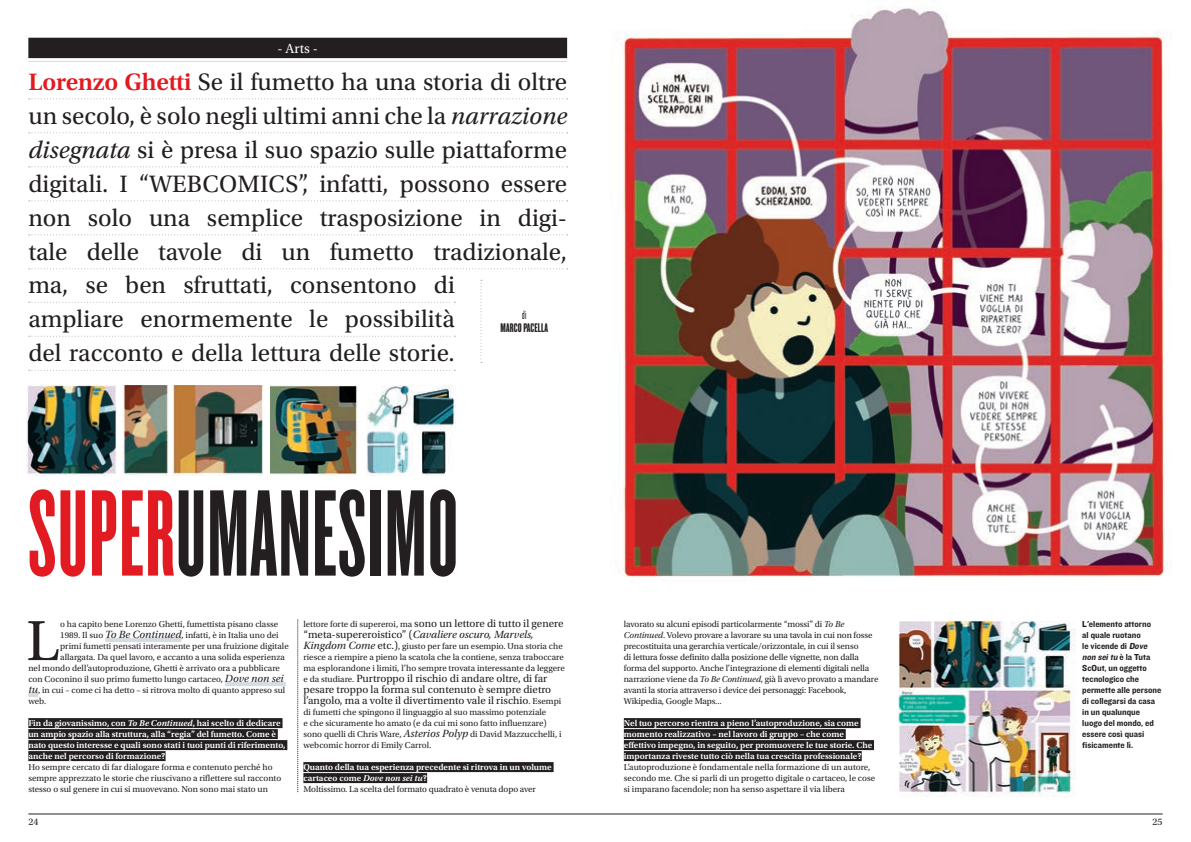
<style>
.page{position:relative;width:1191px;height:842px;background:#fff}
.page>*{position:absolute;margin:0;border:0;box-sizing:border-box;transform-origin:0 0}
.t1{font:128px "Knockout HTF66 Full Flyweight";letter-spacing:.01em;color:#231f20}
.TESTO{font:59.5px "Utopia Std";color:#231f20}
.t2{font:25px/34px "Utopia Std";color:#231f20;text-align:justify}
.t3{font:14px "Utopia Std";color:#fff}
.t4{font:13px "Knockout HTF67 Full Bantamwt";letter-spacing:.01em;color:#231f20}
.t5{font:13px "Knockout HTF26 Junior Flyweight";color:#231f20}
.TESTO-2{font:11px/11px "Utopia Std";color:#231f20}
.t6{font:10px "Utopia Std";color:#231f20}
.TESTO-3{font:9px/11px "Utopia Std";color:#231f20}
.TESTO-4{font:600 9px/11px "Utopia Std";color:#fff}
.BOX_TESTO{font:9px/11px "Knockout HTF51 Middleweight";color:#231f20}
.s1{font-weight:600;color:#e21a21}
.s2{font-style:italic}
.s3{color:#e21a21}
.s4{font-style:italic;font-size:11px}
.s5{font-size:9px}
.s6{font-size:11px}
</style>
<div class="page">
<img style="left:615px;top:6px;width:556px;height:571px">
<svg style="left:29px;top:98px;width:538px;height:1px"></svg>
<svg style="left:29px;top:132px;width:538px;height:1px"></svg>
<svg style="left:29px;top:166px;width:538px;height:1px"></svg>
<svg style="left:29px;top:200px;width:538px;height:1px"></svg>
<svg style="left:29px;top:234px;width:538px;height:1px"></svg>
<svg style="left:29px;top:268px;width:538px;height:1px"></svg>
<hr style="left:28px;top:61px;width:539px;height:1px;background:#d5dce2">
<div style="left:28px;top:38px;width:539px;height:20px;background:#231f20"></div>
<hr style="left:105px;top:638px;width:76px;height:4px;background:#d5dce2">
<hr style="left:225px;top:682px;width:61px;height:4px;background:#d5dce2">
<hr style="left:28px;top:693px;width:10px;height:4px;background:#d5dce2">
<div style="left:28px;top:718px;width:254px;height:10px;background:#231f20"></div>
<div style="left:28px;top:729px;width:250px;height:10px;background:#231f20"></div>
<div style="left:28px;top:740px;width:259px;height:10px;background:#231f20"></div>
<div style="left:28px;top:751px;width:138px;height:10px;background:#231f20"></div>
<div style="left:303px;top:762px;width:250px;height:10px;background:#231f20"></div>
<div style="left:303px;top:773px;width:124px;height:10px;background:#231f20"></div>
<svg style="left:297px;top:619px;width:1px;height:173px"></svg>
<svg style="left:29px;top:302px;width:426px;height:1px"></svg>
<svg style="left:29px;top:336px;width:426px;height:1px"></svg>
<svg style="left:29px;top:370px;width:426px;height:1px"></svg>
<svg style="left:480px;top:280px;width:2px;height:83px"></svg>
<img style="left:898px;top:620px;width:178px;height:177px">
<hr style="left:28px;top:814px;width:1134px;height:1px;background:#231f20">
<div style="left:624px;top:718px;width:236px;height:10px;background:#231f20"></div>
<div style="left:624px;top:729px;width:221px;height:10px;background:#231f20"></div>
<div style="left:624px;top:740px;width:250px;height:10px;background:#231f20"></div>
<div style="left:624px;top:751px;width:237px;height:10px;background:#231f20"></div>
<img style="left:27px;top:385px;width:89px;height:90px">
<img style="left:366px;top:385px;width:90px;height:90px">
<img style="left:173px;top:385px;width:89px;height:90px">
<img style="left:123px;top:385px;width:45px;height:90px">
<img style="left:270px;top:385px;width:87px;height:90px">
<p class="t3" style="left:277px;top:41px;width:42px">- Arts -</p>
<p class="t2" style="left:28px;top:65px;width:540px"><span class="s1">Lorenzo Ghetti</span> Se il fumetto ha una storia di oltre un secolo, è solo negli ultimi anni che la <span class="s2">narrazione disegnata</span> si è presa il suo spazio sulle piattaforme digitali. I “WEBCOMICS”, infatti, possono essere non solo una semplice trasposizione in digi&shy;tale delle tavole di un fumetto tradizionale,</p>
<p class="t2" style="left:28px;top:269px;width:428px">ma, se ben sfruttati, consentono di ampliare enormemente le possibilità del racconto e della lettura delle storie.</p>
<p class="t5" style="left:522px;top:308px;width:6px">di</p>
<p class="t4" style="left:500px;top:321px;width:49px">MARCO PACELLA</p>
<p class="t1" style="left:28px;top:470px;width:431px"><span class="s3">SUPER</span>UMANESIMO</p>
<p class="TESTO" style="left:26px;top:609px;width:34px">L</p>
<p class="TESTO-3" style="left:60px;top:619px;width:219px">o ha capito bene Lorenzo Ghetti, fumettista pisano classe</p>
<p class="TESTO-3" style="left:60px;top:630px;width:220px">1989. Il suo <span class="s4">To Be Continued</span>, infatti, è in Italia uno dei</p>
<p class="TESTO-3" style="left:60px;top:641px;width:230px">primi fumetti pensati interamente per una fruizione digitale</p>
<p class="TESTO-3" style="left:60px;top:652px;width:226px">allargata. Da quel lavoro, e accanto a una solida esperienza</p>
<p class="TESTO-3" style="left:28px;top:663px;width:253px">nel mondo dell’autoproduzione, Ghetti è arrivato ora a pubblicare</p>
<p class="TESTO-3" style="left:28px;top:674px;width:257px">con Coconino il suo primo fumetto lungo cartaceo, <span class="s4">Dove non sei</span></p>
<p class="TESTO-3" style="left:28px;top:685px;width:258px"><span class="s4">tu</span>, in cui – come ci ha detto – si ritrova molto di quanto appreso sul</p>
<p class="TESTO-3" style="left:28px;top:696px;width:19px">web.</p>
<p class="TESTO-4" style="left:28px;top:718px;width:259px">Fin da giovanissimo, con <span class="s2">To Be Continued</span>, hai scelto di dedicare un ampio spazio alla struttura, alla “regia” del fumetto. Come è nato questo interesse e quali sono stati i tuoi punti di riferimento, anche nel percorso di formazione?</p>
<p class="TESTO-3" style="left:28px;top:762px;width:254px">Ho sempre cercato di far dialogare forma e contenuto perché ho sempre apprezzato le storie che riuscivano a riflettere sul racconto stesso o sul genere in cui si muovevano. Non sono mai stato un</p>
<p class="t6" style="left:28px;top:816px;width:11px">24</p>
<p class="TESTO-2" style="left:303px;top:618px;width:261px"><span class="s5">lettore forte di supereroi, ma</span> sono un lettore di tutto il genere “meta-supereroistico” (<span class="s2">Cavaliere oscuro, Marvels,</span></p>
<p class="TESTO-3" style="left:303px;top:641px;width:263px"><span class="s4">Kingdom Come</span> <span class="s6">etc.)</span>, giusto per fare un esempio. Una storia che riesce a riempire a pieno la scatola che la contiene, senza traboccare ma esplorandone i limiti, l’ho sempre trovata interessante da leggere</p>
<p class="TESTO-2" style="left:303px;top:673px;width:259px"><span class="s5">e da studiare.</span> Purtroppo il rischio di andare oltre, di far pesare troppo la forma sul contenuto è sempre dietro l’angolo, ma a volte il divertimento vale il rischio<span class="s5">. Esempi</span></p>
<p class="TESTO-3" style="left:303px;top:707px;width:260px">di fumetti che spingono il linguaggio al suo massimo potenziale<br>e che sicuramente ho amato (e da cui mi sono fatto influenzare) sono quelli di Chris Ware, <span class="s4">Asterios Polyp</span> di David Mazzucchelli, i webcomic horror di Emily Carrol.</p>
<p class="TESTO-4" style="left:303px;top:762px;width:250px">Quanto della tua esperienza precedente si ritrova in un volume cartaceo come <span class="s2">Dove non sei tu</span>?</p>
<p class="TESTO-3" style="left:303px;top:784px;width:234px">Moltissimo. La scelta del formato quadrato è venuta dopo aver</p>
<p class="TESTO-3" style="left:624px;top:619px;width:256px">lavorato su alcuni episodi particolarmente “mossi” di <span class="s2">To Be Continued</span>. Volevo provare a lavorare su una tavola in cui non fosse precostituita una gerarchia verticale/orizzontale, in cui il senso<br>di lettura fosse definito dalla posizione delle vignette, non dalla forma del supporto. Anche l’integrazione di elementi digitali nella narrazione viene da <span class="s2">To Be Continued</span>, già lì avevo provato a mandare avanti la storia attraverso i device dei personaggi: Facebook, Wikipedia, Google Maps...</p>
<p class="TESTO-4" style="left:624px;top:718px;width:250px">Nel tuo percorso rientra a pieno l’autoproduzione, sia come momento realizzativo – nel lavoro di gruppo – che come effettivo impegno, in seguito, per promuovere le tue storie. Che importanza riveste tutto ciò nella tua crescita professionale?</p>
<p class="TESTO-3" style="left:624px;top:762px;width:253px">L’autoproduzione è fondamentale nella formazione di un autore, secondo me. Che si parli di un progetto digitale o cartaceo, le cose si imparano facendole; non ha senso aspettare il via libera</p>
<p class="BOX_TESTO" style="left:1082px;top:619px;width:80px">L'elemento attorno<br>al quale ruotano<br>le vicende di <span class="s2">Dove non seitu</span> è l a Tu t a<br>ScOut, un oggetto tecnologico che permette alle persone di collegarsi da casa in un qualunque luogo del mondo, ed essere così quasi fisicamente lì.</p>
<p class="t6" style="left:1152px;top:816px;width:11px">25</p>
</div>
